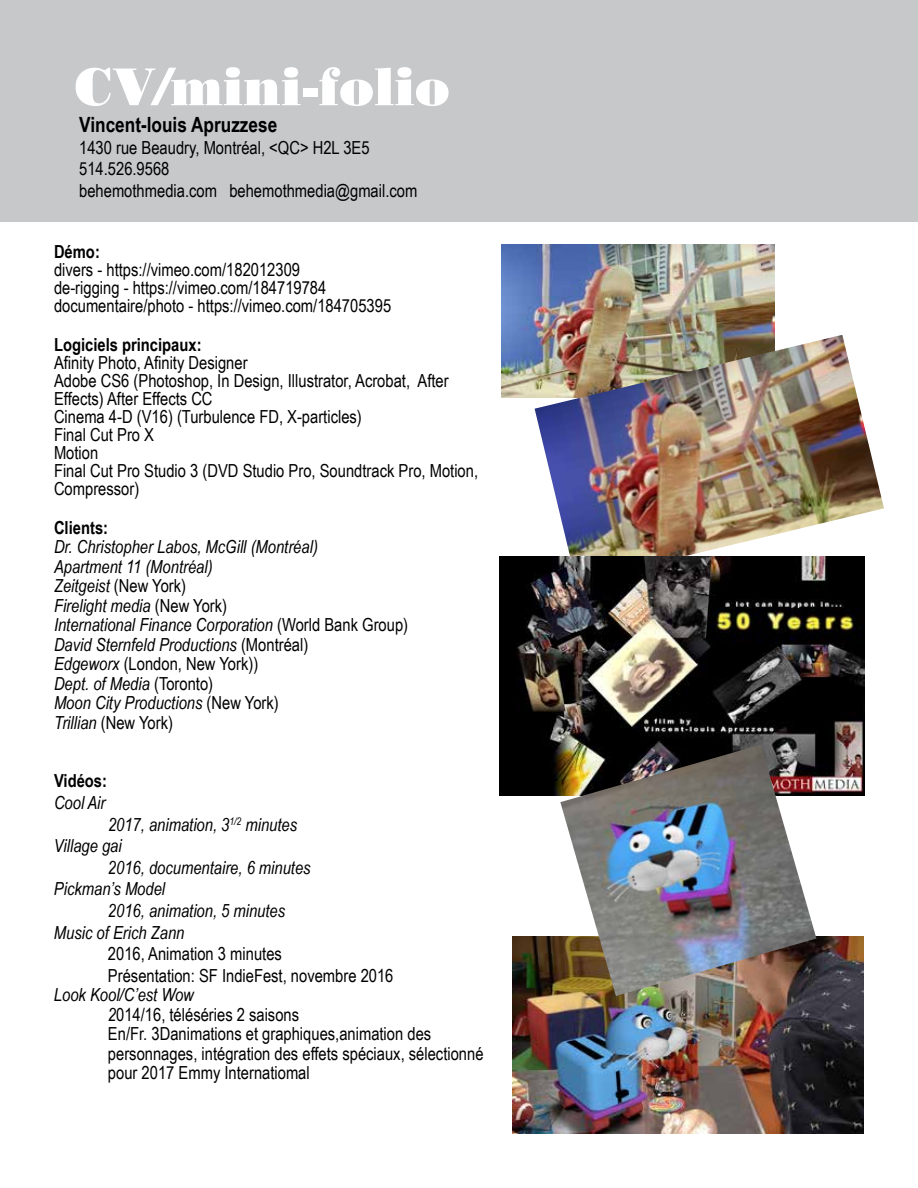
<style>
.page{position:relative;width:918px;height:1188px;background:#fff}
.page>*{position:absolute;margin:0;border:0;box-sizing:border-box;transform-origin:0 0}
.t1{font:54px "Beau Normal";color:#fff}
.t2{font:700 21px "Arial Narrow";color:#000}
.t3{font:18px/18px "Arial Narrow";color:#000}
.t4{font:italic 18px/19.5px "Arial Narrow";color:#000}
.t5{font:700 18px "Arial Narrow";color:#000}
.s1{font-style:normal}
.s2{font-style:italic}
</style>
<div class="page">
<div style="left:0;top:0;width:918px;height:221px;background:#c6c8ca"></div>
<img style="left:502px;top:245px;width:273px;height:153px">
<img style="left:535px;top:335px;width:349px;height:247px">
<img style="left:500px;top:556px;width:364px;height:239px">
<img style="left:513px;top:937px;width:351px;height:197px">
<img style="left:560px;top:745px;width:256px;height:251px">
<h1 class="t1" style="left:75px;top:54px;width:377px">CV/mini-folio</h1>
<p class="t2" style="left:79px;top:109px;width:200px">Vincent-louis Apruzzese</p>
<p class="t3" style="left:79px;top:136px;width:340px;line-height:21.6px">1430 rue Beaudry, Montréal, &lt;QC&gt; H2L 3E5<br>514.526.9568<br>behemothmedia.com behemothmedia@gmail.com</p>
<p class="t5" style="left:54px;top:238px;width:47px">Démo:</p>
<p class="t3" style="left:54px;top:260px;width:339px">divers - https://vimeo.com/182012309<br>de-rigging - https://vimeo.com/184719784 documentaire/photo - https://vimeo.com/184705395</p>
<p class="t5" style="left:54px;top:331px;width:149px">Logiciels principaux:</p>
<p class="t3" style="left:54px;top:353px;width:426px">Afinity Photo, Afinity Designer<br>Adobe CS6 (Photoshop, In Design, Illustrator, Acrobat, After Effects) After Effects CC<br>Cinema 4-D (V16) (Turbulence FD, X-particles)<br>Final Cut Pro X<br>Motion<br>Final Cut Pro Studio 3 (DVD Studio Pro, Soundtrack Pro, Motion, Compressor)</p>
<p class="t5" style="left:54px;top:514px;width:56px">Clients:</p>
<p class="t4" style="left:54px;top:537px;width:356px">Dr. Christopher Labos, McGill (Montréal)<br>Apartment 11 (Montréal)<br>Zeitgeist <span class="s1">(New York)<br></span>Firelight media <span class="s1">(New York)<br></span>International Finance Corporation <span class="s1">(World Bank Group)<br></span>David Sternfeld Productions <span class="s1">(Montréal)<br></span>Edgeworx <span class="s1">(London, New York))<br></span>Dept. of Media <span class="s1">(Toronto)<br></span>Moon City Productions <span class="s1">(New York)<br></span>Trillian <span class="s1">(New York)</span></p>
<p class="t5" style="left:54px;top:767px;width:55px">Vidéos:</p>
<p class="t4" style="left:54px;top:793px;width:53px">Cool Air</p>
<p class="t4" style="left:54px;top:813px;width:245px;line-height:21.6px;text-indent:54px">2017, animation, 3<sup>1/2</sup> minutes<br>Village gai</p>
<p class="t4" style="left:54px;top:856px;width:258px;line-height:21.6px;text-indent:54px">2016, documentaire, 6 minutes<br>Pickman’s Model</p>
<p class="t4" style="left:54px;top:900px;width:233px;line-height:21.6px;text-indent:54px">2016, animation, 5 minutes<br>Music of Erich Zann</p>
<p class="t3" style="left:108px;top:942px;width:287px;line-height:21.6px">2016, Animation 3 minutes<br>Présentation: SF IndieFest, novembre 2016</p>
<p class="t3" style="left:108px;top:985px;width:377px;line-height:19.5px;text-indent:-54px"><span class="s2">Look Kool/C’est Wow<br>2</span>014/16, téléséries 2 saisons<br>En/Fr. 3Danimations et graphiques,animation des personnages, intégration des effets spéciaux, sélectionné pour 2017 Emmy Internatiomal</p>
</div>
